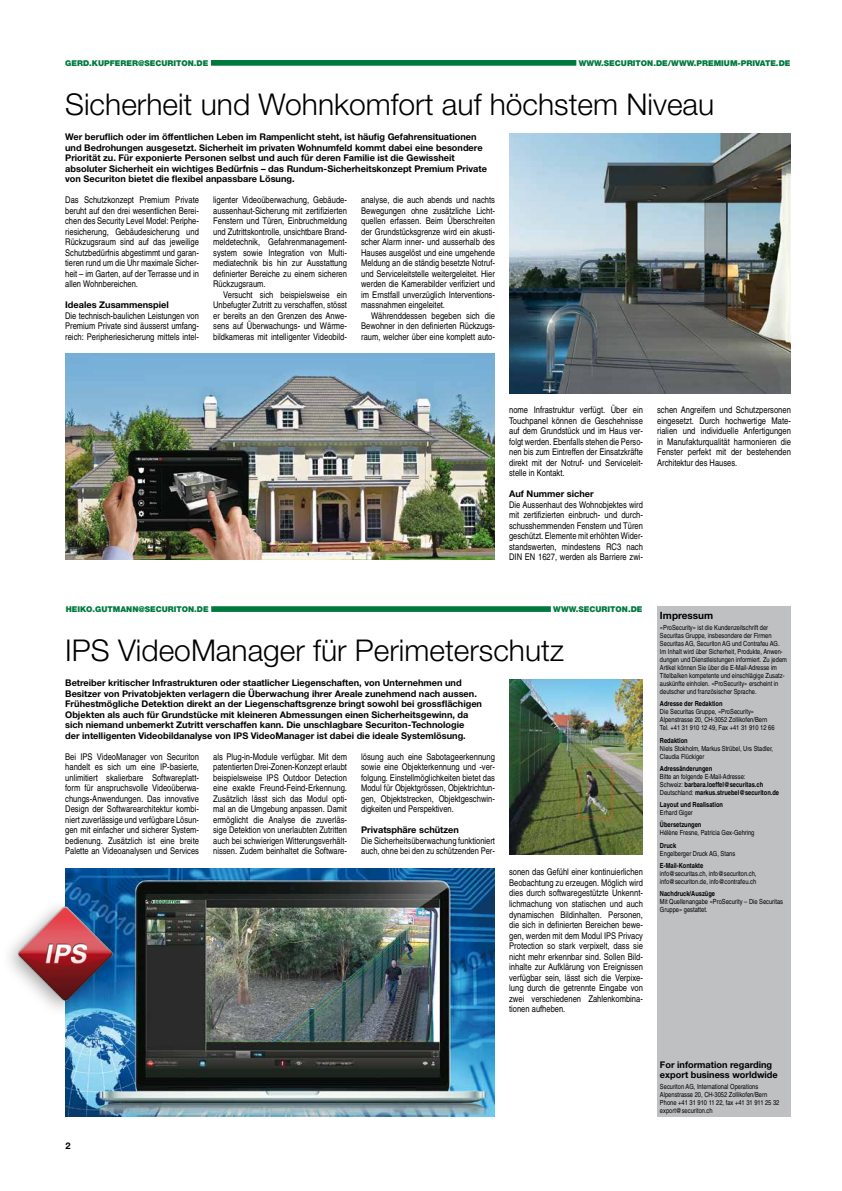
<style>
.page{position:relative;width:842px;height:1191px;background:#fff}
.page>*{position:absolute;margin:0;border:0;box-sizing:border-box;transform-origin:0 0}
.t1{font:300 30px "Helvetica Neue";color:#000}
.t2{font:700 10px "Helvetica Neue";color:#000}
.t3{font:condensed 9.2px/10.5px "Helvetica";color:#000;text-align:justify}
.t4{font:700 9.2px/10.5px "Helvetica Neue";color:#000}
.t5{font:900 8px "Helvetica Neue";color:#00793c}
.t6{font:condensed 7px/8px "Helvetica";color:#000}
.t7{font:700 condensed 7px/8px "Helvetica";color:#000}
.s1{font-weight:400}
</style>
<div class="page">
<div style="left:657px;top:606px;width:134px;height:510px;background:#bec0c1"></div>
<div style="left:211px;top:60px;width:365px;height:6px;background:#00793c"></div>
<div style="left:211px;top:606px;width:340px;height:6px;background:#00793c"></div>
<img style="left:509px;top:133px;width:282px;height:260px">
<img style="left:65px;top:354px;width:430px;height:206px">
<img style="left:509px;top:679px;width:134px;height:175px">
<img style="left:65px;top:868px;width:430px;height:248px">
<div style="left:0;top:896px;width:123px;height:123px;background:#000;opacity:.35"></div>
<img style="left:11px;top:900px;width:110px;height:108px">
<p class="t5" style="left:65px;top:58px;width:145px">GERD.KUPFERER@SECURITON.DE</p>
<p class="t5" style="left:579px;top:58px;width:213px">WWW.SECURITON.DE/WWW.PREMIUM-PRIVATE.DE</p>
<h1 class="t1" style="left:65px;top:86px;width:651px">Sicherheit und Wohnkomfort auf höchstem Niveau</h1>
<p class="t4" style="left:65px;top:131px;width:423px">Wer beruflich oder im öffentlichen Leben im Rampenlicht steht, ist häufig Gefahrensituationen und Bedrohungen ausgesetzt. Sicherheit im privaten Wohnumfeld kommt dabei eine besondere Priorität zu. Für exponierte Personen selbst und auch für deren Familie ist die Gewissheit absoluter Sicherheit ein wichtiges Bedürfnis – das Rundum-Sicherheitskonzept Premium Private von Securiton bietet die flexibel anpassbare Lösung.</p>
<p class="t3" style="left:65px;top:195px;width:135px">Das Schutzkonzept Premium Private beruht auf den drei wesentlichen Berei&shy;chen des Security Level Model: Periphe&shy;riesicherung, Gebäudesicherung und Rückzugsraum sind auf das jeweilige Schutzbedürfnis abgestimmt und garan&shy;tieren rund um die Uhr maximale Sicher&shy;heit – im Garten, auf der Terrasse und in allen Wohnbereichen.</p>
<p class="t4" style="left:65px;top:299px;width:105px">Ideales Zusammenspiel</p>
<p class="t3" style="left:65px;top:310px;width:135px">Die technisch-baulichen Leistungen von Premium Private sind äusserst umfang&shy;reich: Peripheriesicherung mittels intel-</p>
<p class="t3" style="left:213px;top:195px;width:135px">ligenter Videoüberwachung, Gebäude&shy;aussenhaut-Sicherung mit zertifizierten Fenstern und Türen, Einbruchmeldung und Zutrittskontrolle, unsichtbare Brand&shy;meldetechnik, Gefahrenmanagement&shy;system sowie Integration von Multi&shy;mediatechnik bis hin zur Ausstattung definierter Bereiche zu einem sicheren Rückzugsraum.</p>
<p class="t3" style="left:213px;top:289px;width:135px;text-indent:10px">Versucht sich beispielsweise ein Unbefugter Zutritt zu verschaffen, stösst er bereits an den Grenzen des Anwe&shy;sens auf Überwachungs- und Wärme&shy;bildkameras mit intelligenter Videobild-</p>
<p class="t3" style="left:361px;top:195px;width:135px">analyse, die auch abends und nachts Bewegungen ohne zusätzliche Licht&shy;quellen erfassen. Beim Überschreiten der Grundstücksgrenze wird ein akusti&shy;scher Alarm inner- und ausserhalb des Hauses ausgelöst und eine umgehende Meldung an die ständig besetzte Notruf&shy;und Serviceleitstelle weitergeleitet. Hier werden die Kamerabilder verifiziert und im Ernstfall unverzüglich Interventions&shy;massnahmen eingeleitet.</p>
<p class="t3" style="left:361px;top:310px;width:135px;text-indent:10px">Währenddessen begeben sich die Bewohner in den definierten Rückzugs&shy;raum, welcher über eine komplett auto-</p>
<p class="t3" style="left:509px;top:405px;width:135px">nome Infrastruktur verfügt. Über ein Touchpanel können die Geschehnisse auf dem Grundstück und im Haus ver&shy;folgt werden. Ebenfalls stehen die Perso&shy;nen bis zum Eintreffen der Einsatzkräfte direkt mit der Notruf- und Serviceleit&shy;stelle in Kontakt.</p>
<p class="t4" style="left:509px;top:488px;width:86px">Auf Nummer sicher</p>
<p class="t3" style="left:509px;top:499px;width:135px">Die Aussenhaut des Wohnobjektes wird mit zertifizierten einbruch- und durch&shy;schusshemmenden Fenstern und Türen geschützt. Elemente mit erhöhten Wider&shy;standswerten, mindestens RC3 nach DIN EN 1627, werden als Barriere zwi-</p>
<p class="t3" style="left:657px;top:405px;width:135px">schen Angreifern und Schutzpersonen eingesetzt. Durch hochwertige Mate&shy;rialien und individuelle Anfertigungen in Manufakturqualität harmonieren die Fenster perfekt mit der bestehenden Architektur des Hauses.</p>
<p class="t5" style="left:66px;top:604px;width:145px">HEIKO.GUTMANN@SECURITON.DE</p>
<p class="t5" style="left:553px;top:604px;width:91px">WWW.SECURITON.DE</p>
<h1 class="t1" style="left:65px;top:632px;width:500px">IPS VideoManager für Perimeterschutz</h1>
<p class="t4" style="left:65px;top:677px;width:418px">Betreiber kritischer Infrastrukturen oder staatlicher Liegenschaften, von Unternehmen und Besitzer von Privatobjekten verlagern die Überwachung ihrer Areale zunehmend nach aussen.<br>Frühestmögliche Detektion direkt an der Liegenschaftsgrenze bringt sowohl bei grossflächigen Objekten als auch für Grundstücke mit kleineren Abmessungen einen Sicherheitsgewinn, da sich niemand unbemerkt Zutritt verschaffen kann. Die unschlagbare Securiton-Technologie<br>der intelligenten Videobildanalyse von IPS VideoManager ist dabei die ideale Systemlösung.</p>
<p class="t3" style="left:65px;top:751px;width:135px">Bei IPS VideoManager von Securiton handelt es sich um eine IP-basierte, unlimitiert skalierbare Softwareplatt&shy;form für anspruchsvolle Videoüberwa&shy;chungs-Anwendungen. Das innovative Design der Softwarearchitektur kombi&shy;niert zuverlässige und verfügbare Lösun&shy;gen mit einfacher und sicherer System&shy;bedienung. Zusätzlich ist eine breite Palette an Videoanalysen und Services</p>
<p class="t3" style="left:213px;top:751px;width:135px">als Plug-in-Module verfügbar. Mit dem patentierten Drei-Zonen-Konzept erlaubt beispielsweise IPS Outdoor Detection eine exakte Freund-Feind-Erkennung.<br>Zusätzlich lässt sich das Modul opti&shy;mal an die Umgebung anpassen. Damit ermöglicht die Analyse die zuverläs&shy;sige Detektion von unerlaubten Zutritten auch bei schwierigen Witterungsverhält&shy;nissen. Zudem beinhaltet die Software-</p>
<p class="t3" style="left:509px;top:867px;width:135px">sonen das Gefühl einer kontinuierlichen Beobachtung zu erzeugen. Möglich wird dies durch softwaregestützte Unkennt&shy;lichmachung von statischen und auch dynamischen Bildinhalten. Personen, die sich in definierten Bereichen bewe&shy;gen, werden mit dem Modul IPS Privacy Protection so stark verpixelt, dass sie nicht mehr erkennbar sind. Sollen Bild&shy;inhalte zur Aufklärung von Ereignissen verfügbar sein, lässt sich die Verpixe&shy;lung durch die getrennte Eingabe von zwei verschiedenen Zahlenkombina&shy;tionen aufheben.</p>
<p class="t3" style="left:361px;top:751px;width:135px">lösung auch eine Sabotageerkennung sowie eine Objekterkennung und -ver&shy;folgung. Einstellmöglichkeiten bietet das Modul für Objektgrössen, Objektrichtun&shy;gen, Objektstrecken, Objektgeschwin&shy;digkeiten und Perspektiven.</p>
<p class="t4" style="left:361px;top:824px;width:99px">Privatsphäre schützen</p>
<p class="t3" style="left:361px;top:835px;width:135px">Die Sicherheitsüberwachung funktioniert auch, ohne bei den zu schützenden Per-</p>
<p class="t2" style="left:660px;top:609px;width:55px">Impressum</p>
<p class="t6" style="left:660px;top:623px;width:128px">«ProSecurity» ist die Kundenzeitschrift der Securitas Gruppe, insbesondere der Firmen Securitas AG, Securiton AG und Contrafeu AG.<br>Im Inhalt wird über Sicherheit, Produkte, Anwen&shy;dungen und Dienstleistungen informiert. Zu jedem Artikel können Sie über die E-Mail-Adresse im Titelbalken kompetente und einschlägige Zusatz&shy;auskünfte einholen. «ProSecurity» erscheint in deutscher und französischer Sprache.</p>
<p class="t7" style="left:660px;top:700px;width:64px">Adresse der Redaktion</p>
<p class="t6" style="left:660px;top:708px;width:116px">Die Securitas Gruppe, «ProSecurity»<br>Alpenstrasse 20, CH-3052 Zollikofen/Bern<br>Tel. +41 31 910 12 49, Fax +41 31 910 12 66</p>
<p class="t7" style="left:660px;top:736px;width:29px">Redaktion</p>
<p class="t6" style="left:660px;top:744px;width:115px">Niels Stokholm, Markus Strübel, Urs Stadler,<br>Claudia Flückiger</p>
<p class="t7" style="left:660px;top:764px;width:54px">Adressänderungen</p>
<p class="t7" style="left:660px;top:772px;width:121px"><span class="s1">Bitte an folgende E-Mail-Adresse:<br>Schweiz:</span> barbara.loeffel@securitas.ch<br><span class="s1">Deutschland:</span> markus.struebel@securiton.de</p>
<p class="t7" style="left:660px;top:800px;width:65px">Layout und Realisation</p>
<p class="t6" style="left:660px;top:808px;width:34px">Erhard Giger</p>
<p class="t7" style="left:660px;top:821px;width:43px">Übersetzungen</p>
<p class="t6" style="left:660px;top:829px;width:96px">Hélène Fresne, Patricia Gex-Gehring</p>
<p class="t7" style="left:660px;top:841px;width:18px">Druck</p>
<p class="t6" style="left:660px;top:849px;width:77px">Engelberger Druck AG, Stans</p>
<p class="t7" style="left:660px;top:861px;width:45px">E-Mail-Kontakte</p>
<p class="t6" style="left:660px;top:869px;width:98px">info@securitas.ch, info@securiton.ch, info@securiton.de, info@contrafeu.ch</p>
<p class="t7" style="left:660px;top:889px;width:57px">Nachdruck/Auszüge</p>
<p class="t6" style="left:660px;top:897px;width:125px">Mit Quellenangabe «ProSecurity – Die Securitas<br>Gruppe» gestattet.</p>
<p class="t4" style="left:66px;top:1139px;width:7px">2</p>
<p class="t4" style="left:660px;top:1058px;width:119px">For information regarding export business worldwide</p>
<p class="t6" style="left:660px;top:1082px;width:121px">Securiton AG, International Operations Alpenstrasse 20, CH-3052 Zollikofen/Bern Phone +41 31 910 11 22, fax +41 31 911 25 32 export@securiton.ch</p>
</div>
